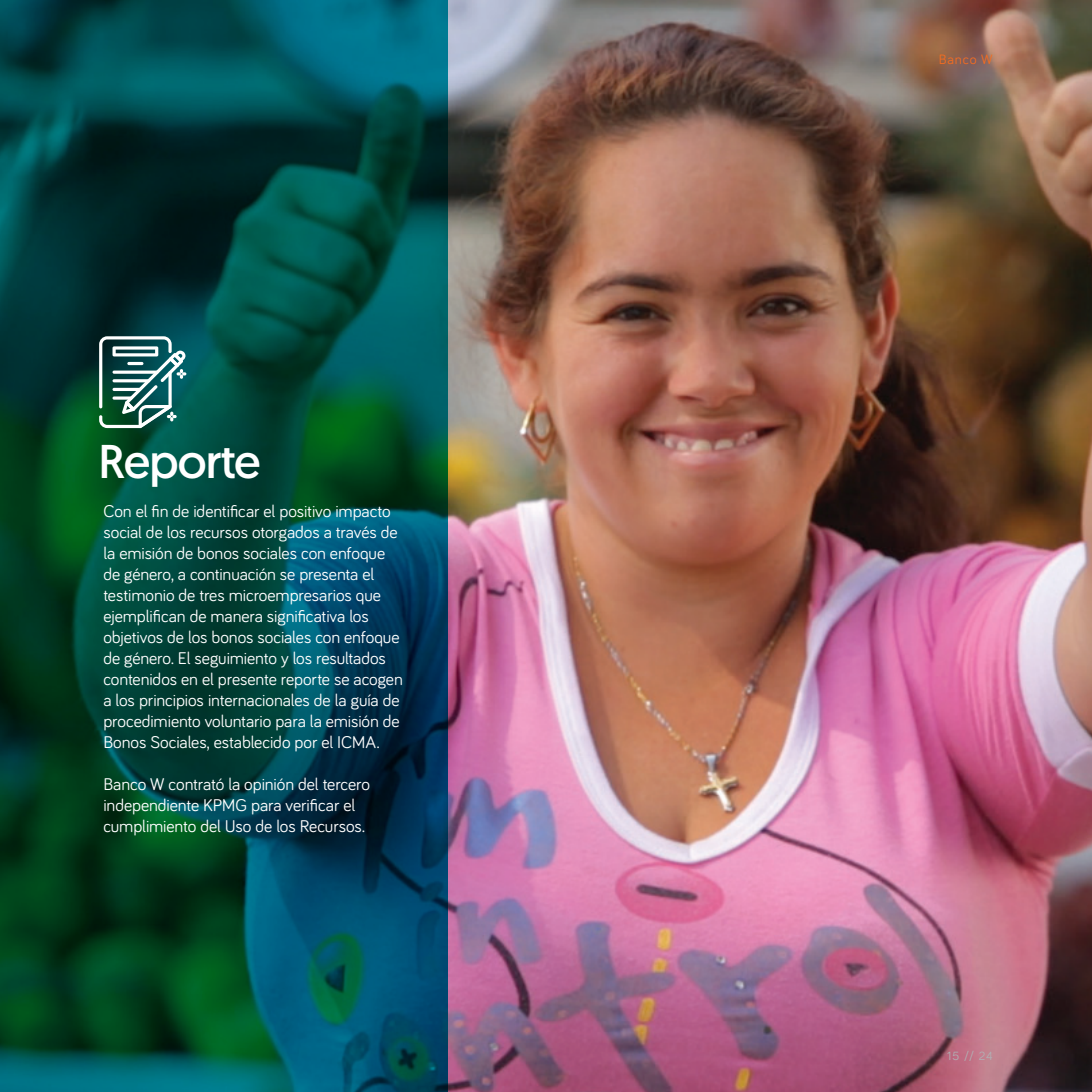
<style>
.page{position:relative;width:1092px;height:1092px;background:#fff}
.page>*{position:absolute;margin:0;border:0;box-sizing:border-box;transform-origin:0 0}
.t1{font:47.25px "Geomanist";letter-spacing:-.02em;color:#fff}
.t2{font:17.5px/21px "Bariol";letter-spacing:-.005em;color:#fff}
.t3{font:14px "Bariol";letter-spacing:.06em;color:#f36c21}
.t4{font:12.25px "Bariol";color:#b0b1b5}
</style>
<div class="page">
<img style="left:447px;top:0;width:644px;height:1091px">
<svg style="left:0;top:0;width:447px;height:1091px;background:#004541"></svg>
<svg style="left:99px;top:336px;width:87px;height:92px"></svg>
<h1 class="t1" style="left:98px;top:431px;width:164px">Reporte</h1>
<p class="t2" style="left:103px;top:499px;width:301px">Con el fin de identificar el positivo impacto social de los recursos otorgados a través de la emisión de bonos sociales con enfoque de género, a continuación se presenta el testimonio de tres microempresarios que ejemplifican de manera significativa los objetivos de los bonos sociales con enfoque de género. El seguimiento y los resultados contenidos en el presente reporte se acogen a los principios internacionales de la guía de procedimiento voluntario para la emisión de Bonos Sociales, establecido por el ICMA.</p>
<p class="t2" style="left:103px;top:772px;width:268px">Banco W contrató la opinión del tercero independiente KPMG para verificar el cumplimiento del Uso de los Recursos.</p>
<p class="t3" style="left:938px;top:50px;width:56px">Banco W</p>
<p class="t4" style="left:947px;top:1047px;width:47px">15 // 24</p>
</div>
